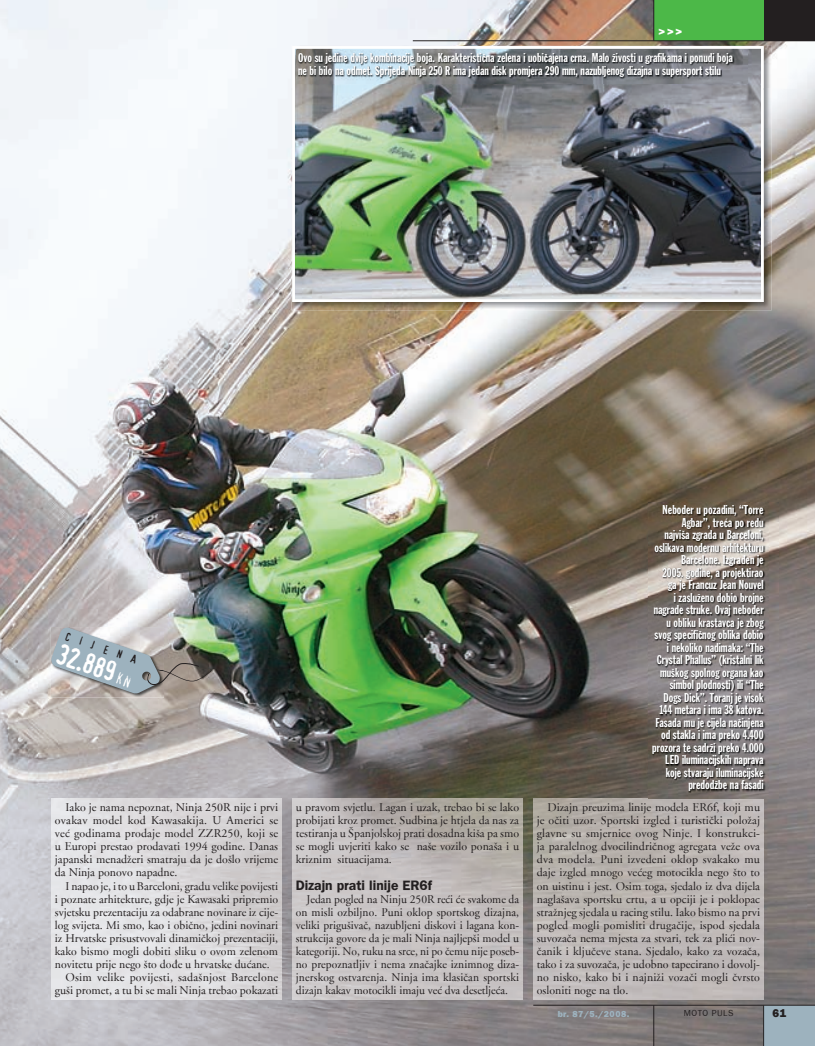
<style>
.page{position:relative;width:815px;height:1046px;background:#fff}
.page>*{position:absolute;margin:0;border:0;box-sizing:border-box;transform-origin:0 0}
.t1{font:27.5px "Confidential";color:#fff}
.t2{font:13.75px "Franklin Gothic Demi";color:#231f20}
.t3{font:12.5px/12.5px "Franklin Gothic Extra Cond";color:#fff;text-align:right}
.t4{font:11.88px/13.1px "Adobe Garamond";color:#231f20;text-align:justify}
.t5{font:11.88px "Adobe Garamond";letter-spacing:.02em;color:#231f20}
.t6{font:11.25px "Confidential";color:#231f20}
.t7{font:800 11.25px "Franklin Gothic";color:#fff}
.t8{font:800 11.25px "Franklin Gothic";color:#231f20}
.t9{font:800 8.75px "Franklin Gothic";letter-spacing:.05em;color:#9db2be}
.t10{font:8.75px "Franklin Gothic";letter-spacing:.05em;color:#231f20}
.s1{font-size:16.25px}
.s2{font-style:inherit}
</style>
<div class="page">
<img style="left:0;top:0;width:815px;height:1045px">
<img style="left:51px;top:798px;width:231px;height:201px">
<img style="left:292px;top:798px;width:231px;height:201px">
<img style="left:533px;top:798px;width:231px;height:201px">
<img style="left:51px;top:693px;width:113px;height:4px">
<svg style="left:51px;top:627px;width:161px;height:66px;background:#a5abaa"></svg>
<img style="left:649px;top:502px;width:129px;height:296px">
<img style="left:291px;top:45px;width:481px;height:44px">
<img style="left:291px;top:89px;width:44px;height:221px">
<img style="left:728px;top:89px;width:44px;height:221px">
<img style="left:335px;top:302px;width:393px;height:8px">
<img style="left:292px;top:46px;width:472px;height:256px">
<img style="left:297px;top:50px;width:450px;height:33px">
<div style="left:764px;top:0;width:51px;height:41px;background:#231f20"></div>
<div style="left:654px;top:0;width:110px;height:41px;background:#4cb848"></div>
<hr style="left:413px;top:41px;width:402px;height:1px;background:#231f20">
<hr style="left:654px;top:0;width:1px;height:41px;background:#231f20">
<div style="left:764px;top:1005px;width:51px;height:40px;background:#9db2be"></div>
<hr style="left:654px;top:1005px;width:1px;height:40px;background:#231f20">
<hr style="left:763px;top:1005px;width:1px;height:40px;background:#231f20">
<hr style="left:533px;top:1004px;width:282px;height:1px;background:#231f20">
<p class="t7" style="left:659px;top:27px;width:25px">&gt;&gt;&gt;</p>
<p class="t3" style="left:298px;top:52px;width:436px;text-align:left">Ovo su jedine dvije kombinacije boja. Karakteristična zelena i uobičajena crna. Malo živosti u grafikama i ponudi boja ne bi bilo na odmet. Sprijeda Ninja 250 R ima jedan disk promjera 290 mm, nazubljenog dizajna u supersport stilu</p>
<p class="t6" style="left:67px;top:631px;width:76px;rotate:19deg">CIJENA</p>
<h1 class="t1" style="left:60px;top:641px;width:82px;rotate:19deg">32.889 <span class="s1">kn</span></h1>
<p class="t4" style="left:55px;top:801px;width:225px;text-indent:11px">Iako je nama nepoznat, Ninja 250R nije i prvi ovakav model kod Kawasakija. U Americi se već godinama prodaje model ZZR250, koji se u Europi prestao prodavati 1994 godine. Danas japanski menadžeri smatraju da je došlo vrijeme da Ninja ponovo napadne.</p>
<p class="t4" style="left:66px;top:880px;width:214px">I napao je, i to u Barceloni, gradu velike povijesti</p>
<p class="t4" style="left:55px;top:893px;width:225px">i poznate arhitekture, gdje je Kawasaki pripremio</p>
<p class="t4" style="left:55px;top:906px;width:225px">svjetsku prezentaciju za odabrane novinare iz cije-</p>
<p class="t4" style="left:55px;top:919px;width:225px">log svijeta. Mi smo, kao i obično, jedini novinari</p>
<p class="t4" style="left:55px;top:932px;width:225px">iz Hrvatske prisustvovali dinamičkoj prezentaciji,</p>
<p class="t4" style="left:55px;top:945px;width:225px">kako bismo mogli dobiti sliku o ovom zelenom</p>
<p class="t4" style="left:55px;top:958px;width:216px">novitetu prije nego što dođe u hrvatske dućane.</p>
<p class="t5" style="left:66px;top:972px;width:214px">Osim velike povijesti, sadašnjost Barcelone</p>
<p class="t4" style="left:55px;top:984px;width:225px">guši promet, a tu bi se mali Ninja trebao pokazati</p>
<p class="t4" style="left:296px;top:801px;width:225px">u pravom svjetlu. Lagan i uzak, trebao bi se lako probijati kroz promet. Sudbina je htjela da nas za testiranja u Španjolskoj prati dosadna kiša pa smo se mogli uvjeriti kako se naše vozilo ponaša i u kriznim situacijama.</p>
<p class="t2" style="left:296px;top:879px;width:138px">Dizajn prati linije ER6f</p>
<p class="t4" style="left:296px;top:893px;width:225px;text-indent:11px">Jedan pogled na Ninju 250R reći će svakome da on misli ozbiljno. Puni oklop sportskog dizajna, veliki prigušivač, nazubljeni diskovi i lagana kon&shy;strukcija govore da je mali Ninja najljepši model u kategoriji. No, ruku na srce, ni po čemu nije poseb&shy;no prepoznatljiv i nema značajke iznimnog diza&shy;jnerskog ostvarenja. Ninja ima klasičan sportski dizajn kakav motocikli imaju već dva desetljeća.</p>
<p class="t3" style="left:652px;top:504px;width:113px">Neboder u pozadini, “Torre<br>Agbar”, treća po redu<br>najviša zgrada u Barceloni, oslikava modernu arhitekturu<br>Barcelone. Izgrađen je<br>2005. godine, a projektirao ga je Francuz Jean Nouvel<br>i zasluženo dobio brojne nagrade struke. Ovaj neboder u obliku krastavca je zbog svog specifičnog oblika dobio i nekoliko nadimaka: “The<br>Crystal Phallus” (kristalni lik muškog spolnog organa kao simbol plodnosti) ili “The<br>Dogs Dick”. Toranj je visok<br>144 metara i ima 38 katova.<br>Fasada mu je cijela načinjena od stakla i ima preko 4.400 prozora te sadrži preko 4.000<br>LED iluminacijskih naprava koje stvaraju iluminacijske predodžbe na fasadi</p>
<p class="t4" style="left:537px;top:801px;width:225px;text-indent:11px">Dizajn preuzima linije modela ER6f, koji mu je očiti uzor. Sportski izgled i turistički položaj glavne su smjernice ovog Ninje. I konstrukci&shy;ja paralelnog dvocilindričnog agregata veže ova dva modela. Puni izvedeni oklop svakako mu daje izgled mnogo većeg motocikla nego što to on uistinu i jest. Osim toga, sjedalo iz dva dijela naglašava sportsku crtu, a u opciji je i poklopac stražnjeg sjedala u racing stilu. Iako bismo na prvi pogled mogli pomisliti drugačije, ispod sjedala suvozača nema mjesta za stvari, tek za plići nov&shy;čanik i ključeve stana. Sjedalo, kako za vozača, tako i za suvozača, je udobno tapecirano i dovolj&shy;no nisko, kako bi i najniži vozači mogli čvrsto osloniti noge na tlo.</p>
<p class="t9" style="left:558px;top:1010px;width:73px">br. <span class="s2">87/5.</span>/2008.</p>
<p class="t10" style="left:684px;top:1010px;width:51px">MOTO PULS</p>
<p class="t8" style="left:772px;top:1008px;width:16px">61</p>
</div>
